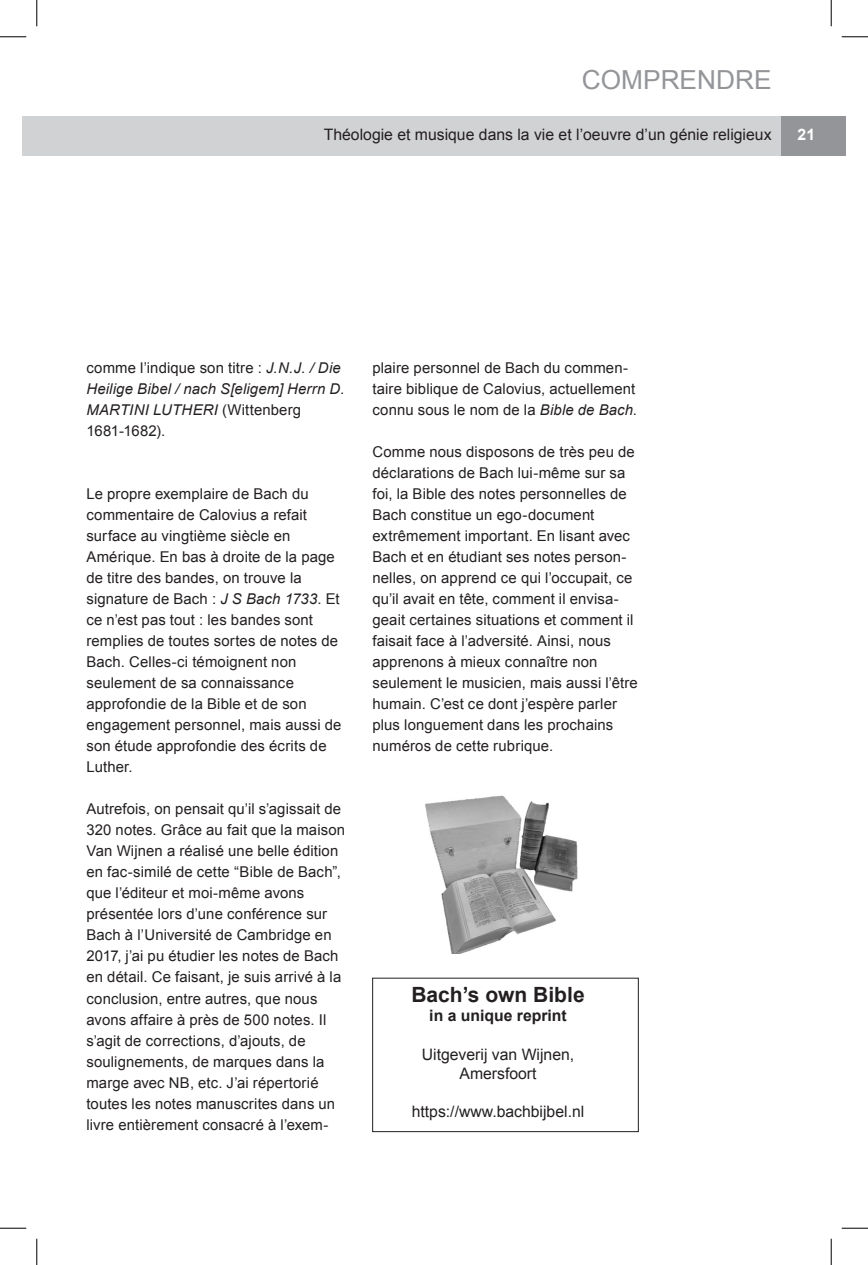
<style>
.page{position:relative;width:868px;height:1265px;background:#fff}
.page>*{position:absolute;margin:0;border:0;box-sizing:border-box;transform-origin:0 0}
.HAUT_DE_PAGE_Titre{font:26.25px "Arial";color:#939598}
.HAUT_DE_PAGE_Numéro{font:700 21px "Arial";color:#231f20}
.HAUT_DE_PAGE_Sous-ti{font:15.75px "Arial";color:#231f20}
.HAUT_DE_PAGE_Numéro-2{font:15.75px "Arial";color:#231f20}
.HAUT_DE_PAGE_Numéro-3{font:700 15.75px "Arial";color:#231f20}
.HAUT_DE_PAGE_Numéro-4{font:700 15.75px "Arial";color:#fff}
.ARTICLE_Texte{font:14.88px/21px "Arial";letter-spacing:.01em;color:#231f20}
.ARTICLE_Texte-2{font:italic 14.88px/21px "Arial";letter-spacing:.01em;color:#231f20}
.s1{font-style:normal}
.s2{font-style:italic}
</style>
<div class="page">
<div style="left:22px;top:116px;width:808px;height:40px;background:#d1d2d4"></div>
<div style="left:781px;top:116px;width:64px;height:40px;background:#939598"></div>
<img style="left:425px;top:795px;width:153px;height:157px">
<svg style="left:0;top:36px;width:26px;height:1px"></svg>
<svg style="left:841px;top:36px;width:26px;height:1px"></svg>
<svg style="left:0;top:1227px;width:26px;height:1px"></svg>
<svg style="left:841px;top:1227px;width:26px;height:1px"></svg>
<svg style="left:36px;top:0;width:1px;height:26px"></svg>
<svg style="left:36px;top:1238px;width:1px;height:26px"></svg>
<svg style="left:830px;top:0;width:1px;height:26px"></svg>
<svg style="left:830px;top:1238px;width:1px;height:26px"></svg>
<p class="HAUT_DE_PAGE_Titre" style="left:581px;top:63px;width:191px">COMPRENDRE</p>
<p class="HAUT_DE_PAGE_Sous-ti" style="left:324px;top:124px;width:449px">Théologie et musique dans la vie et l’oeuvre d’un génie religieux</p>
<p class="HAUT_DE_PAGE_Numéro-4" style="left:797px;top:124px;width:19px">21</p>
<p class="ARTICLE_Texte-2" style="left:86px;top:357px;width:259px"><span class="s1">comme l’indique son titre :</span> J.N.J. / Die<br>Heilige Bibel / nach S[eligem] Herrn D.<br>MARTINI LUTHERI <span class="s1">(Wittenberg<br>1681-1682).</span></p>
<p class="ARTICLE_Texte" style="left:86px;top:483px;width:256px">Le propre exemplaire de Bach du commentaire de Calovius a refait surface au vingtième siècle en<br>Amérique. En bas à droite de la page de titre des bandes, on trouve la signature de Bach : <span class="s2">J S Bach 1733</span>. Et ce n’est pas tout : les bandes sont remplies de toutes sortes de notes de<br>Bach. Celles-ci témoignent non seulement de sa connaissance approfondie de la Bible et de son engagement personnel, mais aussi de son étude approfondie des écrits de<br>Luther.</p>
<p class="ARTICLE_Texte" style="left:86px;top:798px;width:260px">Autrefois, on pensait qu’il s’agissait de 320 notes. Grâce au fait que la maison Van Wijnen a réalisé une belle édition en fac-similé de cette “Bible de Bach”, que l’éditeur et moi-même avons présentée lors d’une conférence sur Bach à l’Université de Cambridge en 2017, j’ai pu étudier les notes de Bach en détail. Ce faisant, je suis arrivé à la conclusion, entre autres, que nous avons affaire à près de 500 notes. Il s’agit de corrections, d’ajouts, de soulignements, de marques dans la marge avec NB, etc. J’ai répertorié toutes les notes manuscrites dans un livre entièrement consacré à l’exem-</p>
<p class="ARTICLE_Texte" style="left:372px;top:357px;width:266px">plaire personnel de Bach du commen&shy;taire biblique de Calovius, actuellement connu sous le nom de la <span class="s2">Bible de Bach</span>.</p>
<p class="ARTICLE_Texte" style="left:372px;top:441px;width:267px">Comme nous disposons de très peu de déclarations de Bach lui-même sur sa foi, la Bible des notes personnelles de Bach constitue un ego-document extrêmement important. En lisant avec Bach et en étudiant ses notes person&shy;nelles, on apprend ce qui l’occupait, ce qu’il avait en tête, comment il envisa&shy;geait certaines situations et comment il faisait face à l’adversité. Ainsi, nous apprenons à mieux connaître non seulement le musicien, mais aussi l’être humain. C’est ce dont j’espère parler plus longuement dans les prochains numéros de cette rubrique.</p>
<p class="HAUT_DE_PAGE_Numéro" style="left:411px;top:980px;width:175px">Bach’s own Bible</p>
<p class="HAUT_DE_PAGE_Numéro-3" style="left:429px;top:1004px;width:139px">in a unique reprint</p>
<p class="HAUT_DE_PAGE_Numéro-2" style="left:421px;top:1043px;width:154px">Uitgeverij van Wijnen,</p>
<p class="HAUT_DE_PAGE_Numéro-2" style="left:459px;top:1062px;width:79px">Amersfoort</p>
<p class="HAUT_DE_PAGE_Numéro-2" style="left:411px;top:1101px;width:174px">https://www.bachbijbel.nl</p>
</div>
